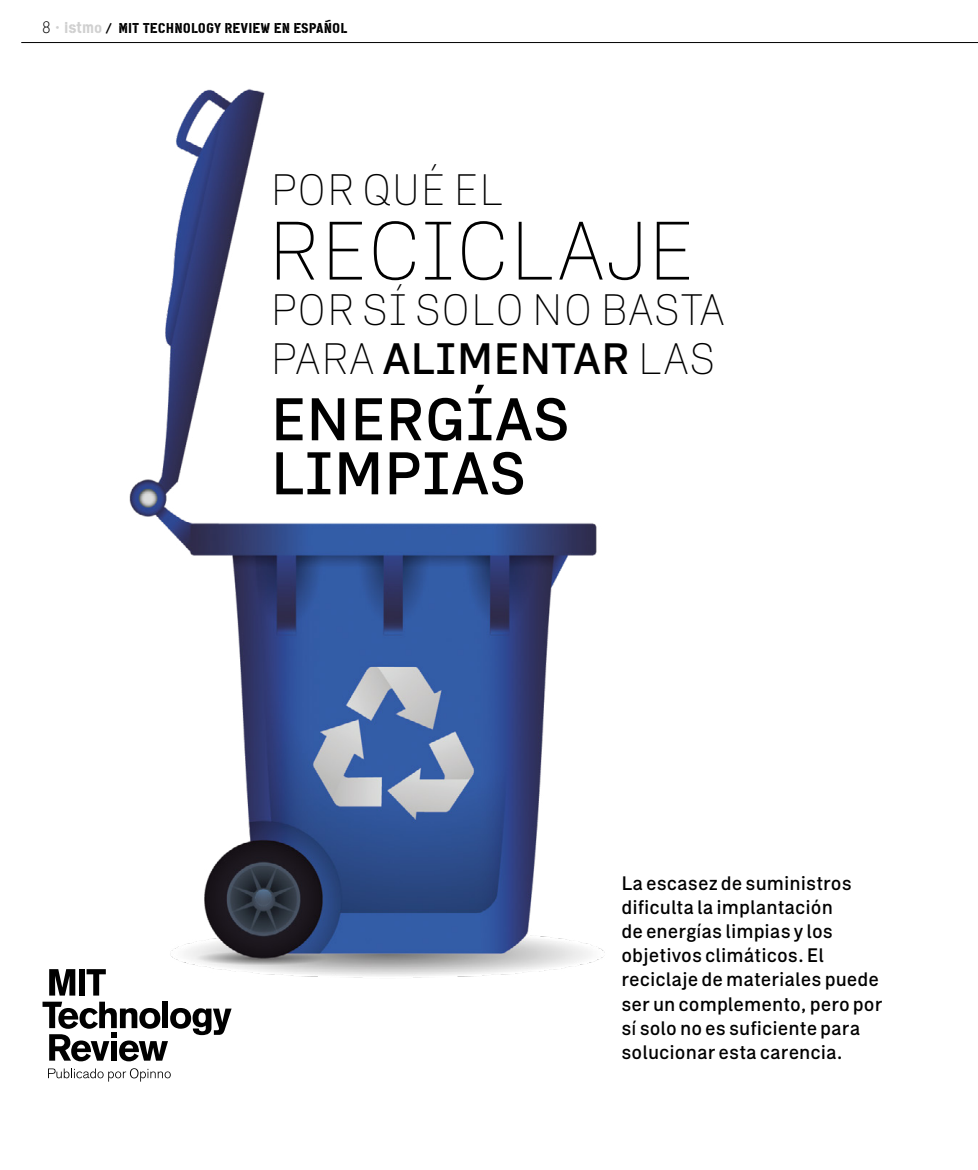
<style>
.page{position:relative;width:978px;height:1170px;background:#fff}
.page>*{position:absolute;margin:0;border:0;box-sizing:border-box;transform-origin:0 0}
.t1{font:100 82.5px "Zimmer";color:#000}
.t2{font:500 60px/54px "Zimmer";color:#000}
.t3{font:100 43.95px/49.2px "Zimmer";color:#000}
.t4{font:500 19.5px/24px "Zimmer";color:#000}
.t5{font:14.25px "Cargo";letter-spacing:.005em;color:#000}
.s1{font-family:"Numbers Revenue";font-size:16.5px}
.s2{font-family:"Zimmer";font-weight:500;font-size:15.75px;color:#d0d0d0}
.s3{font-size:15.75px;color:#d0d0d0}
.s4{font-size:15px;color:#d0d0d0}
.s5{font-size:13.5px}
.s6{font-weight:500}
</style>
<div class="page">
<hr style="left:21px;top:42px;width:957px;height:1px;background:#000">
<svg style="left:43px;top:1001px;width:185px;height:60px"></svg>
<svg style="left:49px;top:969px;width:11px;height:26px"></svg>
<svg style="left:48px;top:1068px;width:123px;height:13px"></svg>
<img style="left:60px;top:89px;width:545px;height:931px">
<p class="t5" style="left:41px;top:19px;width:307px"><span class="s1">8</span> <span class="s2">•</span> <span class="s3">istm</span><span class="s4">o</span> <span class="s5">/</span> MIT TECHNOLOGY REVIEW EN ESPAÑOL</p>
<h3 class="t3" style="left:270px;top:165px;width:235px">POR QUÉ EL</h3>
<h1 class="t1" style="left:267px;top:203px;width:429px">RECICLAJE</h1>
<h3 class="t3" style="left:270px;top:285px;width:457px">POR SÍ SOLO NO BASTA<br>PARA <span class="s6">ALIMENTAR</span> LAS</h3>
<h2 class="t2" style="left:271px;top:391px;width:300px">ENERGÍAS<br>LIMPIAS</h2>
<p class="t4" style="left:621px;top:871px;width:263px">La escasez de suministros dificulta la implantación<br>de energías limpias y los objetivos climáticos. El reciclaje de materiales puede ser un complemento, pero por sí solo no es suficiente para solucionar esta carencia.</p>
</div>
